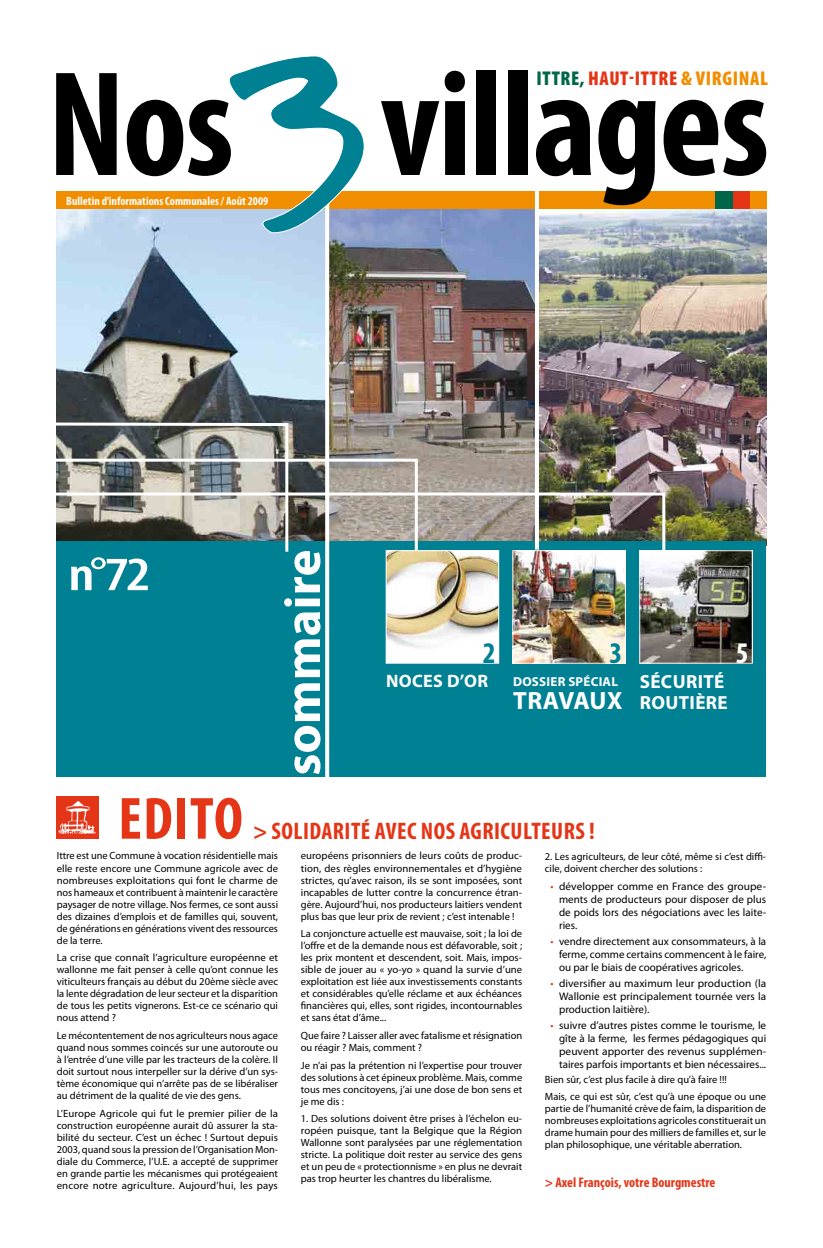
<style>
.page{position:relative;width:823px;height:1248px;background:#fff}
.page>*{position:absolute;margin:0;border:0;box-sizing:border-box;transform-origin:0 0}
.t1{font:700 condensed 151px "Myriad Pro";color:#000}
.t2{font:700 condensed 60px "Myriad Pro";letter-spacing:.02em;color:#e53517}
.t3{font:700 51px "Myriad Pro";color:#fff}
.t4{font:600 condensed 48px "Myriad Pro";color:#fff;scale:1.25 1}
.t5{font:700 condensed 30px "Myriad Pro";color:#008193}
.t6{font:700 condensed 30px "Myriad Pro";color:#fff}
.t7{font:700 25px "Myriad Pro";letter-spacing:.005em;color:#fff}
.t8{font:700 condensed 24px "Myriad Pro";letter-spacing:.02em;color:#e53517}
.t9{font:900 condensed 20px "Myriad Pro";letter-spacing:.03em;color:#e53517}
.t10{font:700 19px/21px "Myriad Pro";letter-spacing:.02em;color:#fff}
.t11{font:700 18px "Myriad Pro";letter-spacing:.02em;color:#fff}
.t12{font:700 condensed 14px "Myriad Pro";color:#e53517}
.t13{font:700 13px "Myriad Pro";letter-spacing:.02em;color:#fff}
.t14{font:700 condensed 12px "Myriad Pro";color:#fff}
.t15{font:11px/13px "Myriad Pro";color:#000;text-align:justify}
.t16{font:10.5px/12px "Myriad Pro";color:#000;text-align:justify}
.s1{color:#00664a}
.s2{color:#f18e00}
.s3{color:#e53517}
</style>
<div class="page">
<img style="left:57px;top:209px;width:268px;height:212px">
<img style="left:329px;top:209px;width:205px;height:282px">
<img style="left:539px;top:209px;width:226px;height:332px">
<div style="left:57px;top:541px;width:708px;height:235px;background:#008193"></div>
<div style="left:57px;top:192px;width:708px;height:17px;background:#f18e00"></div>
<img style="left:419px;top:491px;width:247px;height:62px">
<img style="left:56px;top:421px;width:363px;height:133px">
<svg style="left:534px;top:191px;width:4px;height:358px"></svg>
<svg style="left:325px;top:234px;width:4px;height:543px"></svg>
<div style="left:386px;top:550px;width:112px;height:113px;background:#fff"></div>
<img style="left:387px;top:552px;width:110px;height:96px">
<div style="left:385px;top:550px;width:114px;height:113px;border:1px solid #fff"></div>
<div style="left:56px;top:796px;width:43px;height:42px;background:#e53517"></div>
<svg style="left:58px;top:801px;width:38px;height:32px"></svg>
<div style="left:731px;top:192px;width:17px;height:17px;background:#e53517"></div>
<div style="left:714px;top:192px;width:17px;height:17px;background:#00664a"></div>
<svg style="left:228px;top:56px;width:137px;height:178px"></svg>
<img style="left:514px;top:552px;width:109px;height:109px">
<div style="left:512px;top:550px;width:113px;height:113px;border:1px solid #fff"></div>
<img style="left:641px;top:552px;width:109px;height:109px">
<div style="left:639px;top:550px;width:113px;height:113px;border:1px solid #fff"></div>
<h1 class="t1" style="left:47px;top:30px;width:723px">Nos villages</h1>
<h3 class="t9" style="left:536px;top:65px;width:233px"><span class="s1">ITTRE,</span> HAUT-ITTRE <span class="s2">&amp; VIRGINAL</span></h3>
<p class="t14" style="left:66px;top:193px;width:203px">Bulletin d’informations Communales / Août 2009</p>
<h3 class="t4" style="left:68px;top:544px;width:67px">n°72</h3>
<h2 class="t2" style="left:118px;top:781px;width:126px">Edito</h2>
<h3 class="t3" style="left:269px;top:775px;width:228px;rotate:-90deg">SOMMAIRE</h3>
<h3 class="t5" style="left:482px;top:634px;width:14px">2</h3>
<h3 class="t5" style="left:609px;top:634px;width:14px">3</h3>
<h3 class="t6" style="left:735px;top:634px;width:14px">5</h3>
<h3 class="t11" style="left:386px;top:669px;width:103px">NOCES D’OR</h3>
<p class="t13" style="left:512px;top:672px;width:106px">DOSSIER SPÉCIAL</p>
<h3 class="t7" style="left:513px;top:684px;width:111px">TRAVAUX</h3>
<h3 class="t10" style="left:639px;top:670px;width:89px">SÉCURITÉ<br>ROUTIÈRE</h3>
<h3 class="t8" style="left:253px;top:815px;width:343px">&gt; solidarité avec nos agriculteurs !</h3>
<p class="t16" style="left:57px;top:849px;width:223px">Ittre est une Commune à vocation résidentielle mais elle reste encore une Commune agricole avec de nombreuses exploitations qui font le charme de nos hameaux et contribuent à maintenir le caractère paysager de notre village. Nos fermes, ce sont aussi des dizaines d’emplois et de familles qui, souvent, de générations en générations vivent des ressources de la terre.</p>
<p class="t16" style="left:57px;top:951px;width:223px">La crise que connaît l’agriculture européenne et wallonne me fait penser à celle qu’ont connue les viticulteurs français au début du 20ème siècle avec la lente dégradation de leur secteur et la disparition de tous les petits vignerons. Est-ce ce scénario qui nous attend ?</p>
<p class="t16" style="left:57px;top:1029px;width:223px">Le mécontentement de nos agriculteurs nous agace quand nous sommes coincés sur une autoroute ou à l’entrée d’une ville par les tracteurs de la colère. Il doit surtout nous interpeller sur la dérive d’un sys&shy;tème économique qui n’arrête pas de se libéraliser au détriment de la qualité de vie des gens.</p>
<p class="t16" style="left:57px;top:1106px;width:223px">L’Europe Agricole qui fut le premier pilier de la construction européenne aurait dû assurer la sta&shy;bilité du secteur. C’est un échec ! Surtout depuis 2003, quand sous la pression de l’Organisation Mon&shy;diale du Commerce, l’U.E. a accepté de supprimer en grande partie les mécanismes qui protégeaient encore notre agriculture. Aujourd’hui, les pays</p>
<p class="t16" style="left:300px;top:849px;width:223px">européens prisonniers de leurs coûts de produc&shy;tion, des règles environnementales et d’hygiène strictes, qu’avec raison, ils se sont imposées, sont incapables de lutter contre la concurrence étran&shy;gère. Aujourd’hui, nos producteurs laitiers vendent plus bas que leur prix de revient ; c’est intenable !</p>
<p class="t16" style="left:300px;top:927px;width:223px">La conjoncture actuelle est mauvaise, soit ; la loi de l’offre et de la demande nous est défavorable, soit ; les prix montent et descendent, soit. Mais, impos&shy;sible de jouer au « yo-yo » quand la survie d’une exploitation est liée aux investissements constants et considérables qu’elle réclame et aux échéances financières qui, elles, sont rigides, incontournables et sans état d’âme...</p>
<p class="t16" style="left:300px;top:1029px;width:223px">Que faire ? Laisser aller avec fatalisme et résignation ou réagir ? Mais, comment ?</p>
<p class="t16" style="left:300px;top:1058px;width:223px">Je n’ai pas la prétention ni l’expertise pour trouver des solutions à cet épineux problème. Mais, comme tous mes concitoyens, j’ai une dose de bon sens et je me dis :</p>
<p class="t16" style="left:300px;top:1112px;width:223px">1. Des solutions doivent être prises à l’échelon eu&shy;ropéen puisque, tant la Belgique que la Région Wallonne sont paralysées par une réglementation stricte. La politique doit rester au service des gens et un peu de « protectionnisme » en plus ne devrait pas trop heurter les chantres du libéralisme.</p>
<p class="t16" style="left:544px;top:849px;width:223px">2. Les agriculteurs, de leur côté, même si c’est diffi&shy;cile, doivent chercher des solutions :</p>
<p class="t15" style="left:558px;top:879px;width:208px;text-indent:-9px"><span class="s3">•</span> développer comme en France des groupe&shy;ments de producteurs pour disposer de plus de poids lors des négociations avec les laite&shy;ries.</p>
<p class="t15" style="left:558px;top:934px;width:209px;text-indent:-9px"><span class="s3">•</span> vendre directement aux consommateurs, à la ferme, comme certains commencent à le faire, ou par le biais de coopératives agricoles.</p>
<p class="t15" style="left:558px;top:976px;width:209px;text-indent:-9px"><span class="s3">•</span> diversifier au maximum leur production (la Wallonie est principalement tournée vers la production laitière).</p>
<p class="t15" style="left:558px;top:1018px;width:208px;text-indent:-9px"><span class="s3">•</span> suivre d’autres pistes comme le tourisme, le gîte à la ferme, les fermes pédagogiques qui peuvent apporter des revenus supplémen&shy;taires parfois importants et bien nécessaires...</p>
<p class="t16" style="left:544px;top:1069px;width:222px;line-height:17.7px">Bien sûr, c’est plus facile à dire qu’à faire !!!<br>Mais, ce qui est sûr, c’est qu’à une époque ou une</p>
<p class="t16" style="left:544px;top:1102px;width:223px">partie de l’humanité crève de faim, la disparition de nombreuses exploitations agricoles constituerait un drame humain pour des milliers de familles et, sur le plan philosophique, une véritable aberration.</p>
<h3 class="t12" style="left:544px;top:1173px;width:172px">&gt; Axel François, votre Bourgmestre</h3>
</div>
